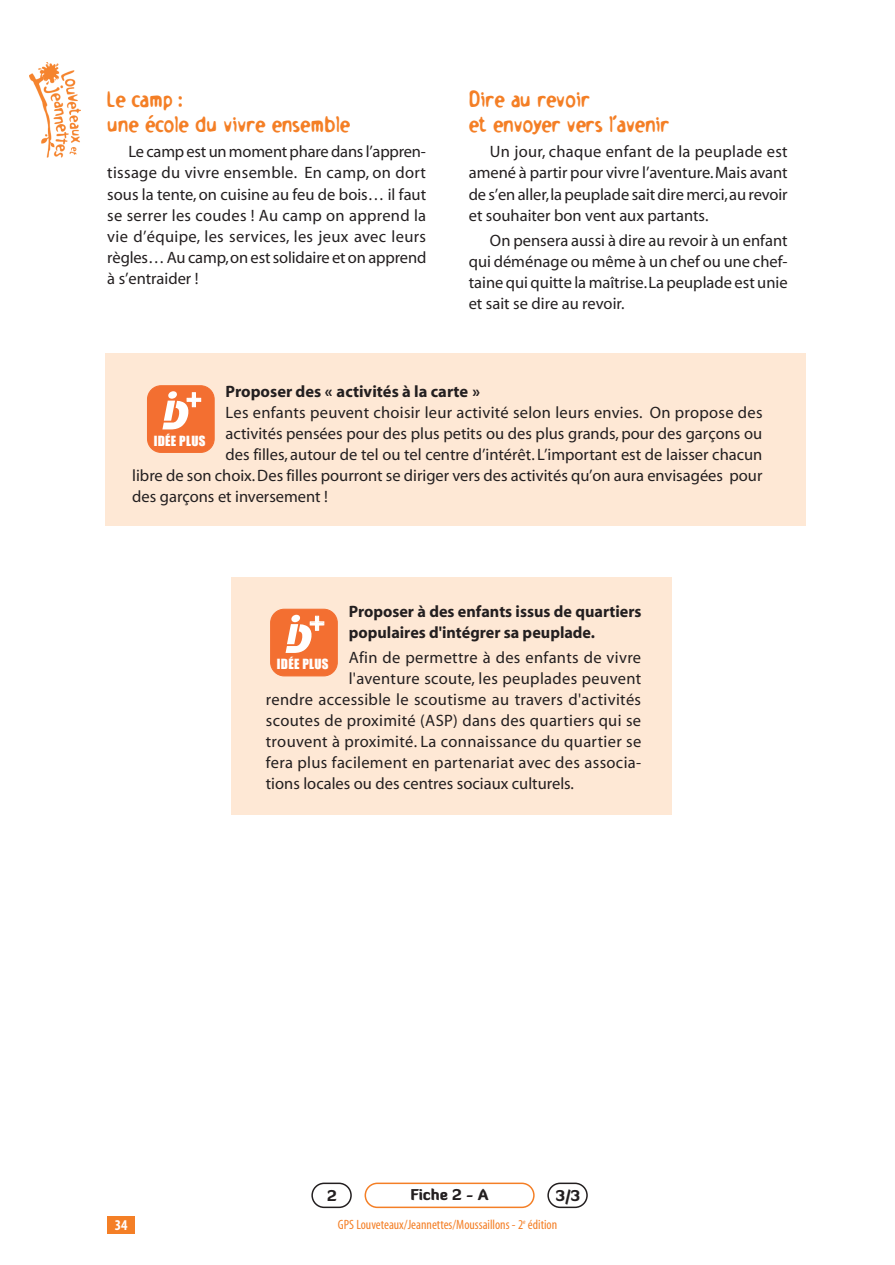
<style>
.page{position:relative;width:895px;height:1265px;background:#fff}
.page>*{position:absolute;margin:0;border:0;box-sizing:border-box;transform-origin:0 0}
.t1{font:800 condensed 26.85px "Futura";color:#fff}
.t2{font:700 22.5px/25.5px "Holstein";color:#f47f26}
.t3{font:16.5px/21px "Myriad";color:#231f20;text-align:justify}
.t4{font:16.5px "Myriad";letter-spacing:.02em;color:#231f20}
.t5{font:700 16.5px/21px "Myriad";color:#231f20}
.t6{font:900 15px "Diavlo";color:#231f20}
.t7{font:700 condensed 15px "Myriad";color:#fff}
.t8{font:condensed 13.5px "Myriad";color:#f47f26}
.t9{font:13.05px "Impact";letter-spacing:.025em;color:#fff}
</style>
<div class="page">
<img style="left:30px;top:63px;width:50px;height:94px">
<div style="left:107px;top:1216px;width:28px;height:17px;background:#f47f26"></div>
<div style="left:232px;top:578px;width:439px;height:236px;background:#fee8d5"></div>
<svg style="left:270px;top:609px;width:68px;height:67px"></svg>
<svg style="left:365px;top:1182px;width:170px;height:26px"></svg>
<svg style="left:547px;top:1182px;width:41px;height:26px"></svg>
<svg style="left:311px;top:1182px;width:41px;height:26px"></svg>
<svg style="left:147px;top:385px;width:68px;height:68px"></svg>
<p class="t2" style="left:107px;top:86px;width:244px">Le camp :<br>une école du vivre ensemble</p>
<p class="t3" style="left:107px;top:143px;width:321px;text-indent:21px">Le camp est un moment phare dans l’appren&shy;tissage du vivre ensemble. En camp, on dort sous la tente, on cuisine au feu de bois… il faut se serrer les coudes ! Au camp on apprend la vie d’équipe, les services, les jeux avec leurs règles… Au camp, on est solidaire et on apprend à s’entraider !</p>
<p class="t2" style="left:469px;top:86px;width:202px">Dire au revoir<br>et envoyer vers l’avenir</p>
<p class="t3" style="left:469px;top:143px;width:320px;text-indent:21px">Un jour, chaque enfant de la peuplade est amené à partir pour vivre l’aventure. Mais avant de s’en aller, la peuplade sait dire merci, au revoir et souhaiter bon vent aux partants.</p>
<p class="t3" style="left:469px;top:231px;width:320px;text-indent:21px">On pensera aussi à dire au revoir à un enfant qui déménage ou même à un chef ou une chef&shy;taine qui quitte la maîtrise. La peuplade est unie et sait se dire au revoir.</p>
<p class="t5" style="left:226px;top:382px;width:256px">Proposer des « activités à la carte »</p>
<p class="t3" style="left:226px;top:403px;width:538px">Les enfants peuvent choisir leur activité selon leurs envies. On propose des</p>
<p class="t3" style="left:226px;top:424px;width:538px">activités pensées pour des plus petits ou des plus grands, pour des garçons ou</p>
<p class="t3" style="left:226px;top:445px;width:538px">des filles, autour de tel ou tel centre d’intérêt. L’important est de laisser chacun</p>
<p class="t3" style="left:132px;top:466px;width:632px">libre de son choix. Des filles pourront se diriger vers des activités qu’on aura envisagées pour</p>
<p class="t3" style="left:132px;top:487px;width:197px">des garçons et inversement !</p>
<p class="t1" style="left:185px;top:382px;width:18px">+</p>
<p class="t9" style="left:154px;top:431px;width:53px">IDÉE PLUS</p>
<p class="t5" style="left:349px;top:602px;width:294px">Proposer à des enfants issus de quartiers populaires d'intégrer sa peuplade.</p>
<p class="t4" style="left:349px;top:651px;width:294px">Afin de permettre à des enfants de vivre</p>
<p class="t4" style="left:349px;top:672px;width:294px">l'aventure scoute, les peuplades peuvent</p>
<p class="t4" style="left:266px;top:693px;width:377px">rendre accessible le scoutisme au travers d'activités</p>
<p class="t4" style="left:266px;top:714px;width:377px">scoutes de proximité (ASP) dans des quartiers qui se</p>
<p class="t4" style="left:266px;top:735px;width:377px">trouvent à proximité. La connaissance du quartier se</p>
<p class="t4" style="left:266px;top:756px;width:377px">fera plus facilement en partenariat avec des associa-</p>
<p class="t3" style="left:266px;top:775px;width:310px">tions locales ou des centres sociaux culturels.</p>
<p class="t1" style="left:309px;top:605px;width:18px">+</p>
<p class="t9" style="left:277px;top:654px;width:53px">IDÉE PLUS</p>
<p class="t7" style="left:115px;top:1219px;width:14px">34</p>
<p class="t6" style="left:327px;top:1190px;width:11px">2</p>
<p class="t6" style="left:411px;top:1189px;width:80px">Fiche 2 - A</p>
<p class="t6" style="left:556px;top:1190px;width:26px">3/3</p>
<p class="t8" style="left:338px;top:1220px;width:221px">GPS Louveteaux/Jeannettes/Moussaillons - 2<sup>e</sup> édition</p>
</div>
